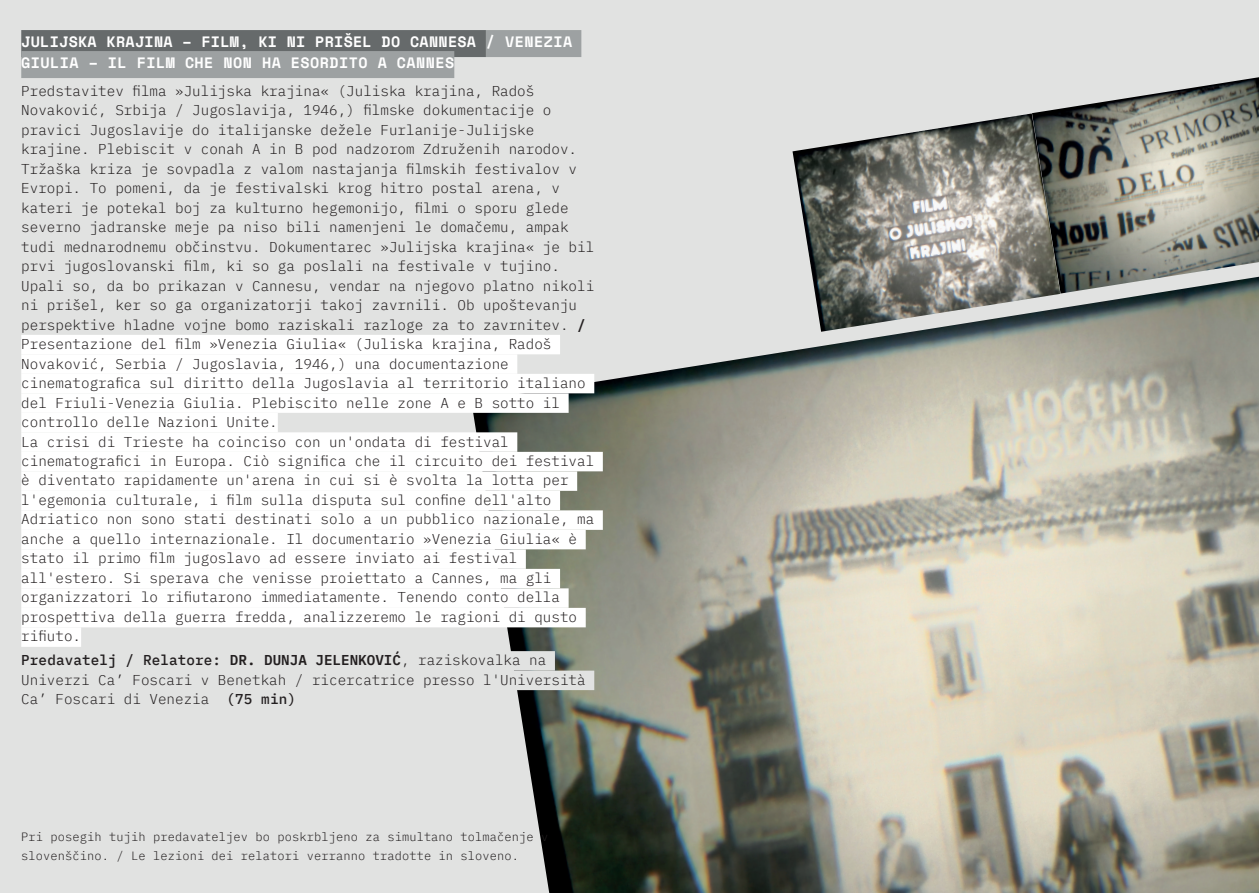
<style>
.page{position:relative;width:1259px;height:893px;background:#e1e2e1}
.page>*{position:absolute;margin:0;border:0;box-sizing:border-box;transform-origin:0 0}
.t1{font:700 15px/21px "Space Mono";letter-spacing:.03em;color:#fff}
.t2{font:300 14.25px/19.5px "IBM Plex Mono";color:#231f20}
.t3{font:300 12px/19.5px "IBM Plex Mono";letter-spacing:.01em;color:#231f20}
.s1{font-weight:600}
.s2{font-weight:500}
</style>
<div class="page">
<img style="left:471px;top:277px;width:788px;height:616px">
<img style="left:1032px;top:77px;width:227px;height:217px">
<img style="left:792px;top:113px;width:268px;height:219px">
<div style="left:21px;top:30px;width:465px;height:27px;background:#666a6b"></div>
<div style="left:486px;top:30px;width:95px;height:27px;background:#9da1a2"></div>
<div style="left:21px;top:51px;width:433px;height:27px;background:#9da1a2"></div>
<div style="left:21px;top:335px;width:539px;height:19px;background:#fff"></div>
<div style="left:21px;top:354px;width:496px;height:20px;background:#fff"></div>
<div style="left:21px;top:374px;width:573px;height:19px;background:#fff"></div>
<div style="left:21px;top:393px;width:547px;height:20px;background:#fff"></div>
<div style="left:21px;top:413px;width:257px;height:19px;background:#fff"></div>
<div style="left:21px;top:432px;width:496px;height:20px;background:#fff"></div>
<div style="left:21px;top:452px;width:582px;height:19px;background:#fff"></div>
<div style="left:21px;top:471px;width:556px;height:20px;background:#fff"></div>
<div style="left:21px;top:491px;width:539px;height:19px;background:#fff"></div>
<div style="left:21px;top:510px;width:582px;height:20px;background:#fff"></div>
<div style="left:21px;top:530px;width:565px;height:19px;background:#fff"></div>
<div style="left:21px;top:549px;width:505px;height:20px;background:#fff"></div>
<div style="left:21px;top:569px;width:539px;height:19px;background:#fff"></div>
<div style="left:21px;top:588px;width:547px;height:20px;background:#fff"></div>
<div style="left:21px;top:608px;width:565px;height:19px;background:#fff"></div>
<div style="left:21px;top:627px;width:60px;height:20px;background:#fff"></div>
<div style="left:401px;top:651px;width:154px;height:20px;background:#e1e2e1"></div>
<div style="left:21px;top:671px;width:573px;height:19px;background:#e1e2e1"></div>
<div style="left:21px;top:690px;width:205px;height:20px;background:#e1e2e1"></div>
<p class="t1" style="left:21px;top:30px;width:552px">JULIJSKA KRAJINA – FILM, KI NI PRIŠEL DO CANNESA / VENEZIA<br>GIULIA – IL FILM CHE NON HA ESORDITO A CANNES</p>
<p class="t2" style="left:21px;top:80px;width:574px">Predstavitev filma »Julijska krajina« (Juliska krajina, Radoš Novaković, Srbija / Jugoslavija, 1946,) filmske dokumentacije o pravici Jugoslavije do italijanske dežele Furlanije-Julijske krajine. Plebiscit v conah A in B pod nadzorom Združenih narodov.<br>Tržaška kriza je sovpadla z valom nastajanja filmskih festivalov v Evropi. To pomeni, da je festivalski krog hitro postal arena, v kateri je potekal boj za kulturno hegemonijo, filmi o sporu glede severno jadranske meje pa niso bili namenjeni le domačemu, ampak tudi mednarodnemu občinstvu. Dokumentarec »Julijska krajina« je bil prvi jugoslovanski film, ki so ga poslali na festivale v tujino.<br>Upali so, da bo prikazan v Cannesu, vendar na njegovo platno nikoli ni prišel, ker so ga organizatorji takoj zavrnili. Ob upoštevanju perspektive hladne vojne bomo raziskali razloge za to zavrnitev. <span class="s1">/ </span>Presentazione del film »Venezia Giulia« (Juliska krajina, Radoš Novaković, Serbia / Jugoslavia, 1946,) una documentazione cinematografica sul diritto della Jugoslavia al territorio italiano del Friuli-Venezia Giulia. Plebiscito nelle zone A e B sotto il controllo delle Nazioni Unite.<br>La crisi di Trieste ha coinciso con un'ondata di festival cinematografici in Europa. Ciò significa che il circuito dei festival è diventato rapidamente un'arena in cui si è svolta la lotta per l'egemonia culturale, i film sulla disputa sul confine dell'alto Adriatico non sono stati destinati solo a un pubblico nazionale, ma anche a quello internazionale. Il documentario »Venezia Giulia« è stato il primo film jugoslavo ad essere inviato ai festival all'estero. Si sperava che venisse proiettato a Cannes, ma gli organizzatori lo rifiutarono immediatamente. Tenendo conto della prospettiva della guerra fredda, analizzeremo le ragioni di qusto rifiuto.</p>
<p class="t2" style="left:21px;top:649px;width:566px"><span class="s2">Predavatelj / Relatore:</span> <span class="s1">DR. DUNJA JELENKOVIĆ</span>, raziskovalka na<br>Univerzi Ca’ Foscari v Benetkah / ricercatrice presso l'Università<br>Ca’ Foscari di Venezia <span class="s2">(75 min)</span></p>
<p class="t3" style="left:21px;top:826px;width:528px">Pri posegih tujih predavateljev bo poskrbljeno za simultano tolmačenje v slovenščino. / Le lezioni dei relatori verranno tradotte in sloveno.</p>
</div>
